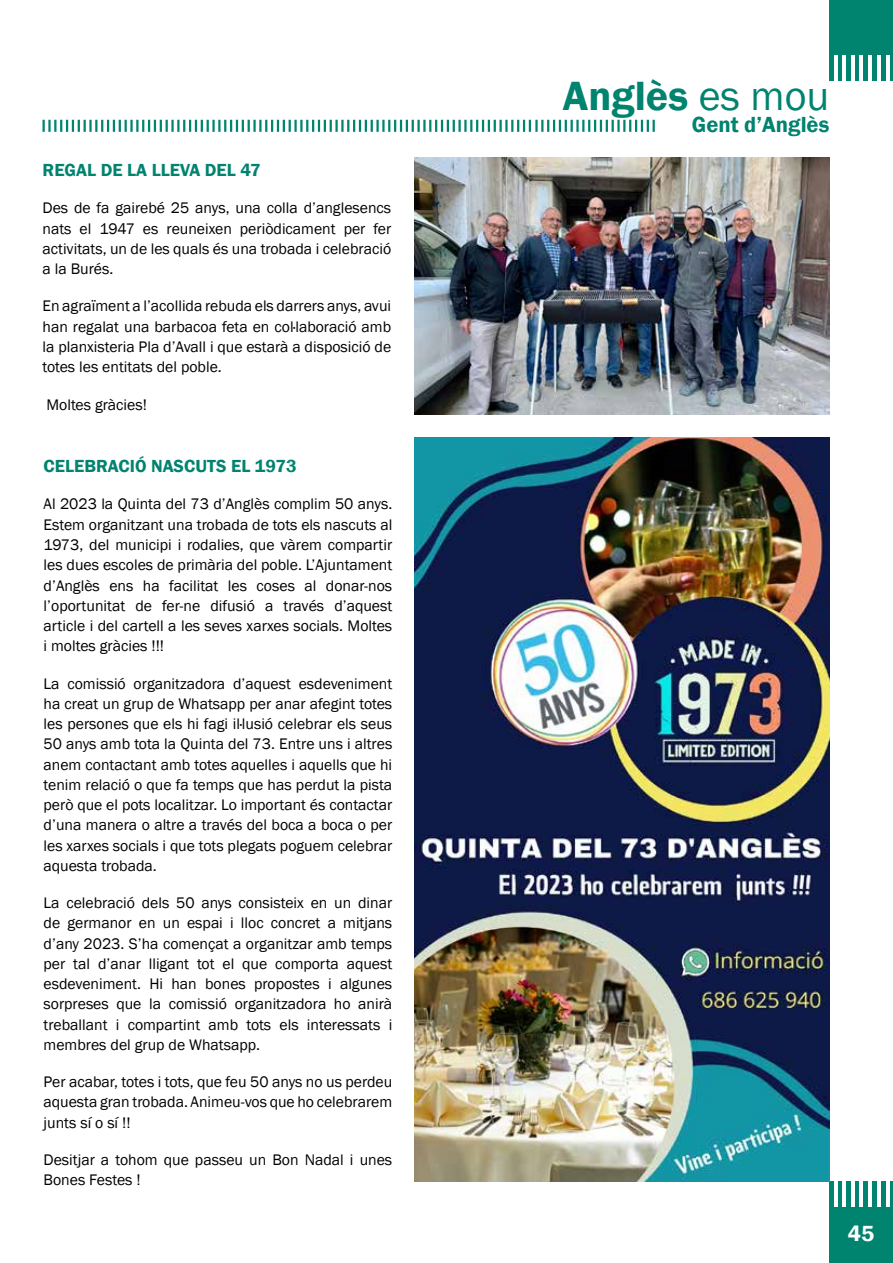
<style>
.page{position:relative;width:893px;height:1263px;background:#fff}
.page>*{position:absolute;margin:0;border:0;box-sizing:border-box;transform-origin:0 0}
.t1{font:600 42px "Franklin Gothic";color:#00836f}
.t2{font:600 22.5px "Franklin Gothic";color:#00836f}
.t3{font:600 22.5px "Franklin Gothic";color:#fff}
.t4{font:600 18px "Franklin Gothic";color:#00836f}
.t5{font:15.75px/20.2px "Franklin Gothic";color:#000;text-align:justify}
.s1{font-weight:400}
</style>
<div class="page">
<div style="left:829px;top:1181px;width:64px;height:82px;background:#00836f"></div>
<hr style="left:834px;top:1181px;width:4px;height:26px;background:#fff">
<hr style="left:842px;top:1181px;width:4px;height:26px;background:#fff">
<hr style="left:851px;top:1181px;width:4px;height:26px;background:#fff">
<hr style="left:859px;top:1181px;width:4px;height:26px;background:#fff">
<hr style="left:868px;top:1181px;width:4px;height:26px;background:#fff">
<hr style="left:877px;top:1181px;width:4px;height:26px;background:#fff">
<hr style="left:886px;top:1181px;width:4px;height:26px;background:#fff">
<div style="left:829px;top:0;width:64px;height:81px;background:#00836f"></div>
<hr style="left:834px;top:55px;width:4px;height:26px;background:#fff">
<hr style="left:842px;top:55px;width:4px;height:26px;background:#fff">
<hr style="left:851px;top:55px;width:4px;height:26px;background:#fff">
<hr style="left:859px;top:55px;width:4px;height:26px;background:#fff">
<hr style="left:868px;top:55px;width:4px;height:26px;background:#fff">
<hr style="left:877px;top:55px;width:4px;height:26px;background:#fff">
<hr style="left:886px;top:55px;width:4px;height:26px;background:#fff">
<svg style="left:43px;top:120px;width:612px;height:12px"></svg>
<img style="left:415px;top:437px;width:414px;height:744px">
<img style="left:415px;top:157px;width:414px;height:258px">
<p class="t4" style="left:43px;top:159px;width:220px">REGAL DE LA LLEVA DEL 47</p>
<p class="t5" style="left:43px;top:198px;width:350px">Des de fa gairebé 25 anys, una colla d’anglesencs nats el 1947 es reuneixen periòdicament per fer activitats, un de les quals és una trobada i celebració a la Burés.</p>
<p class="t5" style="left:43px;top:296px;width:350px">En agraïment a l’acollida rebuda els darrers anys, avui han regalat una barbacoa feta en col·laboració amb la planxisteria Pla d’Avall i que estarà a disposició de totes les entitats del poble.</p>
<p class="t5" style="left:46px;top:394px;width:102px">Moltes gràcies!</p>
<p class="t4" style="left:44px;top:455px;width:254px">CELEBRACIÓ NASCUTS EL 1973</p>
<p class="t5" style="left:44px;top:494px;width:350px">Al 2023 la Quinta del 73 d’Anglès complim 50 anys.<br>Estem organitzant una trobada de tots els nascuts al 1973, del municipi i rodalies, que vàrem compartir les dues escoles de primària del poble. L’Ajuntament d’Anglès ens ha facilitat les coses al donar-nos l’oportunitat de fer-ne difusió a través d’aquest article i del cartell a les seves xarxes socials. Moltes i moltes gràcies !!!</p>
<p class="t5" style="left:44px;top:673px;width:350px">La comissió organitzadora d’aquest esdeveniment ha creat un grup de Whatsapp per anar afegint totes les persones que els hi fagi il·lusió celebrar els seus 50 anys amb tota la Quinta del 73. Entre uns i altres anem contactant amb totes aquelles i aquells que hi tenim relació o que fa temps que has perdut la pista però que el pots localitzar. Lo important és contactar d’una manera o altre a través del boca a boca o per les xarxes socials i que tots plegats poguem celebrar aquesta trobada.</p>
<p class="t5" style="left:44px;top:893px;width:350px">La celebració dels 50 anys consisteix en un dinar de germanor en un espai i lloc concret a mitjans d’any 2023. S’ha començat a organitzar amb temps per tal d’anar lligant tot el que comporta aquest esdeveniment. Hi han bones propostes i algunes sorpreses que la comissió organitzadora ho anirà treballant i compartint amb tots els interessats i membres del grup de Whatsapp.</p>
<p class="t5" style="left:44px;top:1072px;width:350px">Per acabar, totes i tots, que feu 50 anys no us perdeu aquesta gran trobada. Animeu-vos que ho celebrarem junts sí o sí !!</p>
<p class="t5" style="left:44px;top:1150px;width:350px">Desitjar a tohom que passeu un Bon Nadal i unes<br>Bones Festes !</p>
<h1 class="t1" style="left:563px;top:70px;width:268px">Anglès <span class="s1">es mou</span></h1>
<h2 class="t2" style="left:692px;top:110px;width:139px">Gent d’Anglès</h2>
<h2 class="t3" style="left:848px;top:1220px;width:28px">45</h2>
</div>
